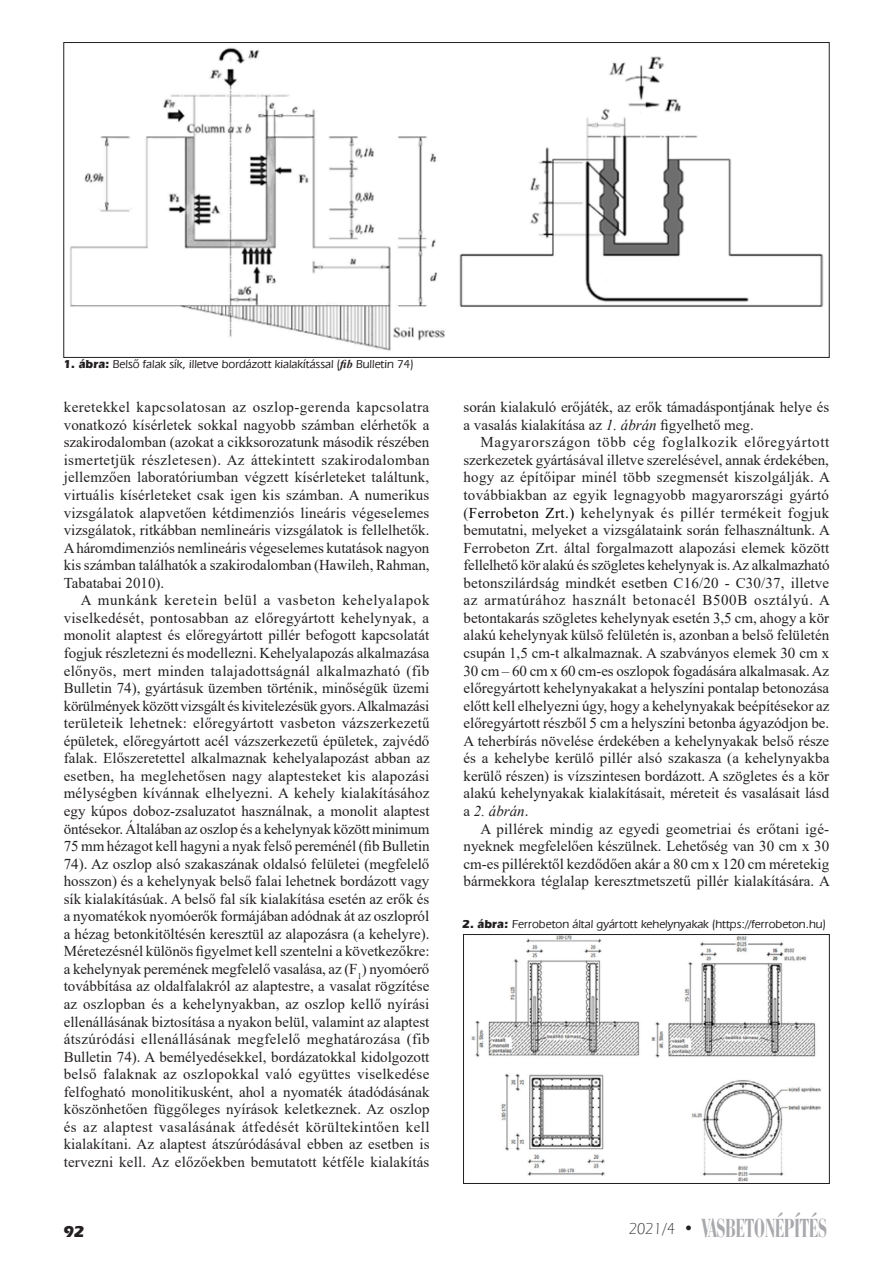
<style>
.page{position:relative;width:893px;height:1263px;background:#fff}
.page>*{position:absolute;margin:0;border:0;box-sizing:border-box;transform-origin:0 0}
.t1{font:27px "Bauer Bodoni BCHU Bold Condensed";color:#a8a9ad;scale:.75 1}
.t2{font:16.5px "Eras HU Bold";color:#231f20}
.Normal__Web{font:15px/17.5px "Times New Roman";color:#231f20;text-align:justify}
.Ábra_szoveg{font:12px "Eras Med HU Medium";color:#231f20}
.s1{font-family:"Eras HU Bold"}
.s2{font-family:"Times New Roman";font-weight:700;font-style:italic}
.s3{font-style:italic}
.s4{color:#000}
.s5{font-family:"Eras Lt HU Light";font-size:16.5px;color:#231f20}
.s6{font-family:"Eras HU Bold";font-size:16.5px;color:#231f20}
</style>
<div class="page">
<img style="left:70px;top:47px;width:754px;height:304px">
<img style="left:471px;top:936px;width:350px;height:246px">
<div style="left:463px;top:934px;width:367px;height:250px;border:1px solid #231f20"></div>
<p class="Ábra_szoveg" style="left:64px;top:357px;width:351px"><span class="s1">1. ábra:</span> Belsô falak sík, illetve bordázott kialakítással (<span class="s2">fib</span> Bulletin 74)</p>
<p class="Normal__Web" style="left:64px;top:398px;width:367px">keretekkel kapcsolatosan az oszlop-gerenda kapcsolatra vonatkozó kísérletek sokkal nagyobb számban elérhetők a szakirodalomban (azokat a cikksorozatunk második részében ismertetjük részletesen). Az áttekintett szakirodalomban jellemzően laboratóriumban végzett kísérleteket találtunk, virtuális kísérleteket csak igen kis számban. A numerikus vizsgálatok alapvetően kétdimenziós lineáris végeselemes vizsgálatok, ritkábban nemlineáris vizsgálatok is fellelhetők.<br>A háromdimenziós nemlineáris végeselemes kutatások nagyon kis számban találhatók a szakirodalomban (Hawileh, Rahman, Tabatabai 2010).</p>
<p class="Normal__Web" style="left:64px;top:591px;width:367px;text-indent:17px">A munkánk keretein belül a vasbeton kehelyalapok viselkedését, pontosabban az előregyártott kehelynyak, a monolit alaptest és előregyártott pillér befogott kapcsolatát fogjuk részletezni és modellezni. Kehelyalapozás alkalmazása előnyös, mert minden talajadottságnál alkalmazható (fib Bulletin 74), gyártásuk üzemben történik, minőségük üzemi körülmények között vizsgált és kivitelezésük gyors. Alkalmazási területeik lehetnek: előregyártott vasbeton vázszerkezetű épületek, előregyártott acél vázszerkezetű épületek, zajvédő falak. Előszeretettel alkalmaznak kehelyalapozást abban az esetben, ha meglehetősen nagy alaptesteket kis alapozási mélységben kívánnak elhelyezni. A kehely kialakításához egy kúpos doboz-zsaluzatot használnak, a monolit alaptest öntésekor. Általában az oszlop és a kehelynyak között minimum 75 mm hézagot kell hagyni a nyak felső pereménél (fib Bulletin 74). Az oszlop alsó szakaszának oldalsó felületei (megfelelő hosszon) és a kehelynyak belső falai lehetnek bordázott vagy sík kialakításúak. A belső fal sík kialakítása esetén az erők és a nyomatékok nyomóerők formájában adódnak át az oszlopról a hézag betonkitöltésén keresztül az alapozásra (a kehelyre).<br>Méretezésnél különös figyelmet kell szentelni a következőkre: a kehelynyak peremének megfelelő vasalása, az (F<sub>1</sub>) nyomóerő továbbítása az oldalfalakról az alaptestre, a vasalat rögzítése az oszlopban és a kehelynyakban, az oszlop kellő nyírási ellenállásának biztosítása a nyakon belül, valamint az alaptest átszúródási ellenállásának megfelelő meghatározása (fib Bulletin 74). A bemélyedésekkel, bordázatokkal kidolgozott belső falaknak az oszlopokkal való együttes viselkedése felfogható monolitikusként, ahol a nyomaték átadódásának köszönhetően függőleges nyírások keletkeznek. Az oszlop és az alaptest vasalásának átfedését körültekintően kell kialakítani. Az alaptest átszúródásával ebben az esetben is tervezni kell. Az előzőekben bemutatott kétféle kialakítás</p>
<p class="t2" style="left:64px;top:1221px;width:22px">92</p>
<p class="Normal__Web" style="left:463px;top:398px;width:367px">során kialakuló erőjáték, az erők támadáspontjának helye és a vasalás kialakítása az <span class="s3">1. ábrán</span> figyelhető meg.</p>
<p class="Normal__Web" style="left:463px;top:433px;width:368px;text-indent:17px">Magyarországon több cég foglalkozik előregyártott szerkezetek gyártásával illetve szerelésével, annak érdekében, hogy az építőipar minél több szegmensét kiszolgálják. A továbbiakban az egyik legnagyobb magyarországi gyártó (<span class="s4">Ferrobeton Zrt.)</span> kehelynyak és pillér termékeit fogjuk bemutatni, melyeket a vizsgálataink során felhasználtunk. A Ferrobeton Zrt. által forgalmazott alapozási elemek között fellelhető kör alakú és szögletes kehelynyak is. Az alkalmazható betonszilárdság mindkét esetben C16/20 - C30/37, illetve az armatúrához használt betonacél B500B osztályú. A betontakarás szögletes kehelynyak esetén 3,5 cm, ahogy a kör alakú kehelynyak külső felületén is, azonban a belső felületén csupán 1,5 cm-t alkalmaznak. A szabványos elemek 30 cm x 30 cm – 60 cm x 60 cm-es oszlopok fogadására alkalmasak. Az előregyártott kehelynyakakat a helyszíni pontalap betonozása előtt kell elhelyezni úgy, hogy a kehelynyakak beépítésekor az előregyártott részből 5 cm a helyszíni betonba ágyazódjon be.<br>A teherbírás növelése érdekében a kehelynyakak belső része és a kehelybe kerülő pillér alsó szakasza (a kehelynyakba kerülő részen) is vízszintesen bordázott. A szögletes és a kör alakú kehelynyakak kialakításait, méreteit és vasalásait lásd a <span class="s3">2. ábrán</span>.</p>
<p class="Normal__Web" style="left:463px;top:819px;width:368px;text-indent:17px">A pillérek mindig az egyedi geometriai és erőtani igé&shy;nyeknek megfelelően készülnek. Lehetőség van 30 cm x 30 cm-es pillérektől kezdődően akár a 80 cm x 120 cm méretekig bármekkora téglalap keresztmetszetű pillér kialakítására. A</p>
<p class="Ábra_szoveg" style="left:463px;top:917px;width:365px"><span class="s1">2. ábra:</span> Ferrobeton által gyártott kehelynyakak (https://ferrobeton.hu)</p>
<p class="t1" style="left:629px;top:1211px;width:266px"><span class="s5">2021/4</span> <span class="s6">•</span> VASBETONÉPÍTÉS</p>
</div>
